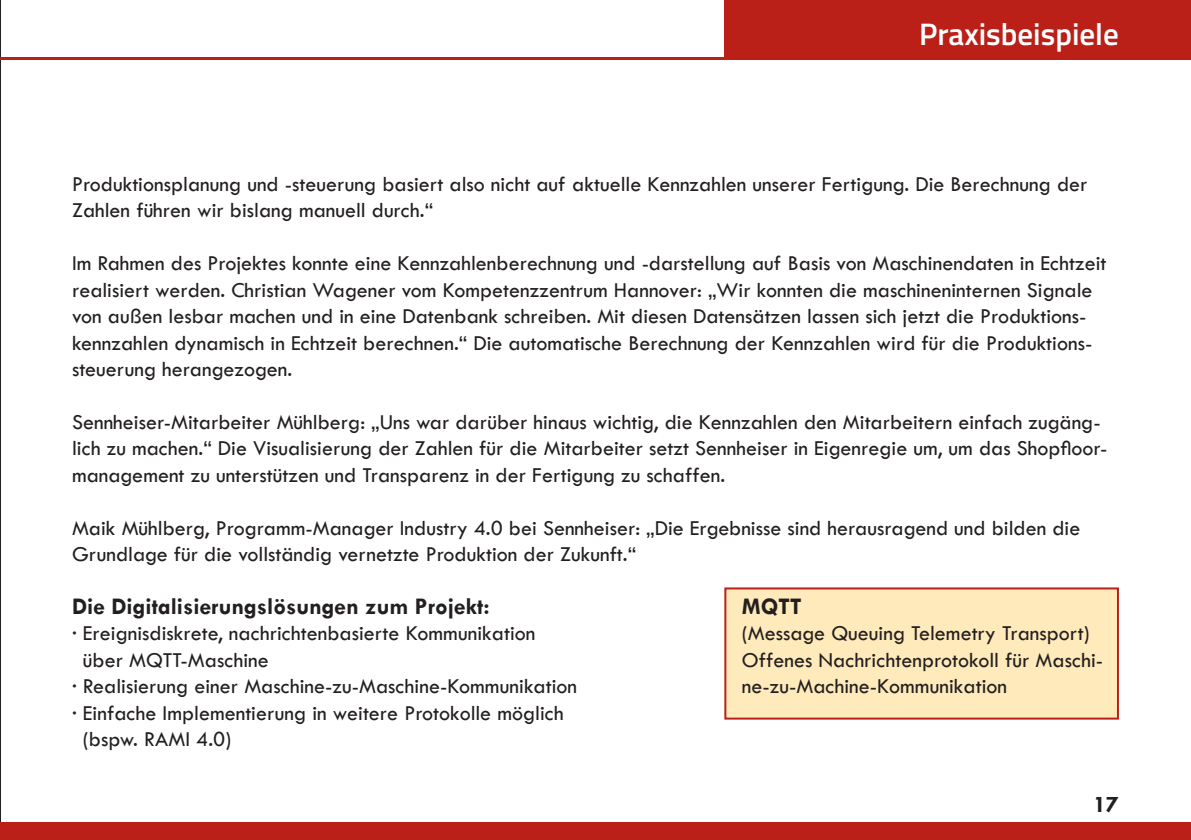
<style>
.page{position:relative;width:1191px;height:840px;background:#fff}
.page>*{position:absolute;margin:0;border:0;box-sizing:border-box;transform-origin:0 0}
.t1{font:600 31px "Titillium Web";color:#fff}
.t2{font:700 24px "Tw Cen";color:#231f20}
.t3{font:22px/26.4px "Tw Cen";color:#231f20}
</style>
<div class="page">
<hr style="left:0;top:0;width:1px;height:839px;background:#231f20">
<div style="left:724px;top:0;width:467px;height:58px;background:#bb2018"></div>
<div style="left:0;top:822px;width:1191px;height:17px;background:#bb2018"></div>
<div style="left:724px;top:587px;width:395px;height:132px;background:#feeaba;border:2px solid #bb2018"></div>
<hr style="left:0;top:57px;width:1191px;height:3px;background:#bb2018">
<h1 class="t1" style="left:919px;top:11px;width:201px">Praxisbeispiele</h1>
<p class="t3" style="left:72px;top:171px;width:1017px">Produktionsplanung und -steuerung basiert also nicht auf aktuelle Kennzahlen unserer Fertigung. Die Berechnung der<br>Zahlen führen wir bislang manuell durch.“</p>
<p class="t3" style="left:72px;top:250px;width:1036px">Im Rahmen des Projektes konnte eine Kennzahlenberechnung und -darstellung auf Basis von Maschinendaten in Echtzeit realisiert werden. Christian Wagener vom Kompetenzzentrum Hannover: „Wir konnten die maschineninternen Signale von außen lesbar machen und in eine Datenbank schreiben. Mit diesen Datensätzen lassen sich jetzt die Produktions&shy;kennzahlen dynamisch in Echtzeit berechnen.“ Die automatische Berechnung der Kennzahlen wird für die Produktions&shy;steuerung herangezogen.</p>
<p class="t3" style="left:72px;top:408px;width:1037px">Sennheiser-Mitarbeiter Mühlberg: „Uns war darüber hinaus wichtig, die Kennzahlen den Mitarbeitern einfach zugäng&shy;lich zu machen.“ Die Visualisierung der Zahlen für die Mitarbeiter setzt Sennheiser in Eigenregie um, um das Shopfloor&shy;management zu unterstützen und Transparenz in der Fertigung zu schaffen.</p>
<p class="t3" style="left:72px;top:514px;width:1009px">Maik Mühlberg, Programm-Manager Industry 4.0 bei Sennheiser: „Die Ergebnisse sind herausragend und bilden die<br>Grundlage für die vollständig vernetzte Produktion der Zukunft.“</p>
<p class="t2" style="left:72px;top:591px;width:419px">Die Digitalisierungslösungen zum Projekt:</p>
<p class="t3" style="left:72px;top:619px;width:465px">· Ereignisdiskrete, nachrichtenbasierte Kommunikation</p>
<p class="t3" style="left:83px;top:646px;width:187px">über MQTT-Maschine</p>
<p class="t3" style="left:72px;top:672px;width:507px">· Realisierung einer Maschine-zu-Maschine-Kommunikation</p>
<p class="t3" style="left:72px;top:699px;width:493px">· Einfache Implementierung in weitere Protokolle möglich</p>
<p class="t3" style="left:83px;top:725px;width:150px">(bspw. RAMI 4.0)</p>
<p class="t2" style="left:742px;top:591px;width:61px">MQTT</p>
<p class="t3" style="left:742px;top:619px;width:363px">(Message Queuing Telemetry Transport)<br>Offenes Nachrichtenprotokoll für Maschi&shy;ne-zu-Machine-Kommunikation</p>
<p class="t2" style="left:1093px;top:789px;width:27px">17</p>
</div>
